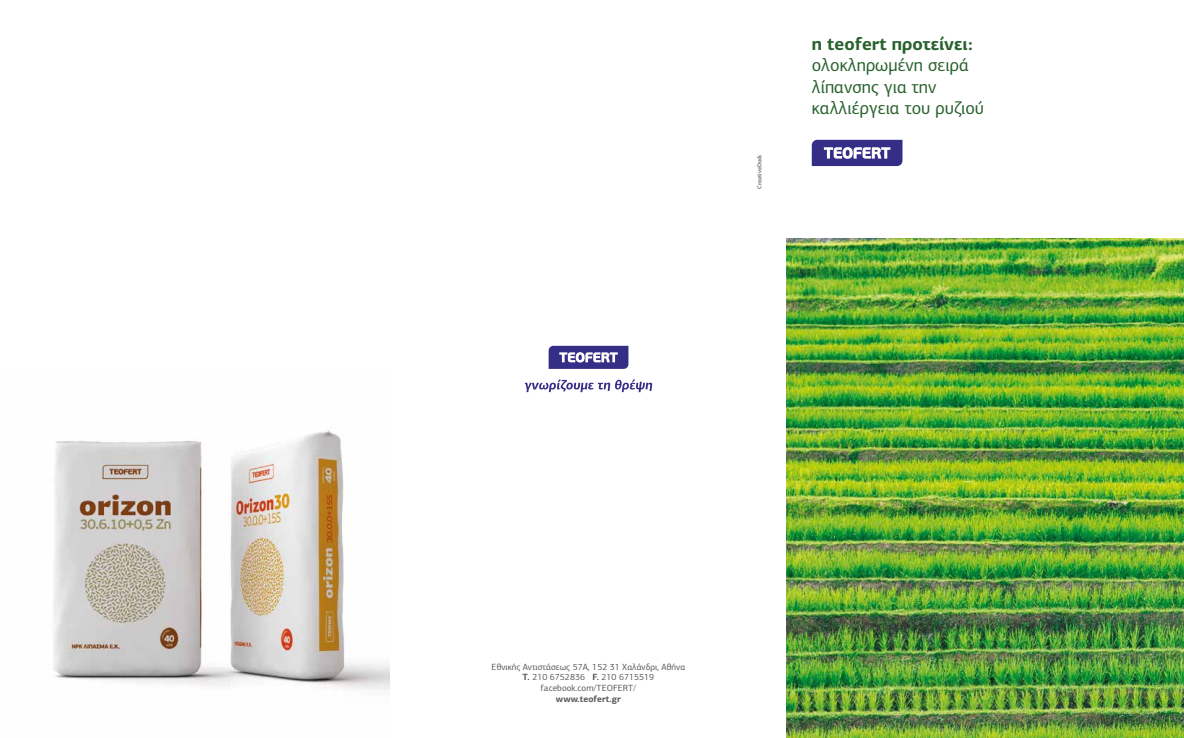
<style>
.page{position:relative;width:1184px;height:738px;background:#fff}
.page>*{position:absolute;margin:0;border:0;box-sizing:border-box;transform-origin:0 0}
.t1{font:18px/21.6px "PF Centro Sans Pro";color:#28612c}
.t2{font:700 18px "PF Centro Sans Pro";color:#28612c}
.t3{font:9px/10.8px "PF Centro Sans Pro";color:#575756;text-align:center}
.t4{font:700 9px "PF Centro Sans Pro";color:#575756}
.t5{font:600 6px "Myriad Pro";color:#706f6f}
.s1{font-weight:700}
</style>
<div class="page">
<img style="left:53px;top:430px;width:337px;height:260px">
<img style="left:787px;top:238px;width:396px;height:499px">
<svg style="left:548px;top:345px;width:80px;height:23px;background:#655fa3"></svg>
<svg style="left:525px;top:379px;width:127px;height:13px"></svg>
<svg style="left:811px;top:140px;width:91px;height:26px;background:#5e599f"></svg>
<p class="t5" style="left:755px;top:188px;width:35px;rotate:-90deg">CreativeDock</p>
<h1 class="t2" style="left:811px;top:32px;width:162px">η teofert προτείνει:</h1>
<h1 class="t1" style="left:811px;top:54px;width:174px">ολοκληρωμένη σειρά λίπανσης για την καλλιέργεια του ρυζιού</h1>
<p class="t3" style="left:491px;top:660px;width:195px">Εθνικής Αντιστάσεως 57Α, 152 31 Χαλάνδρι, Αθήνα<br><span class="s1">T.</span> 210 6752836 <span class="s1">F.</span> 210 6715519 facebook.com/TEOFERT/</p>
<p class="t4" style="left:556px;top:692px;width:66px">www.teofert.gr</p>
</div>
